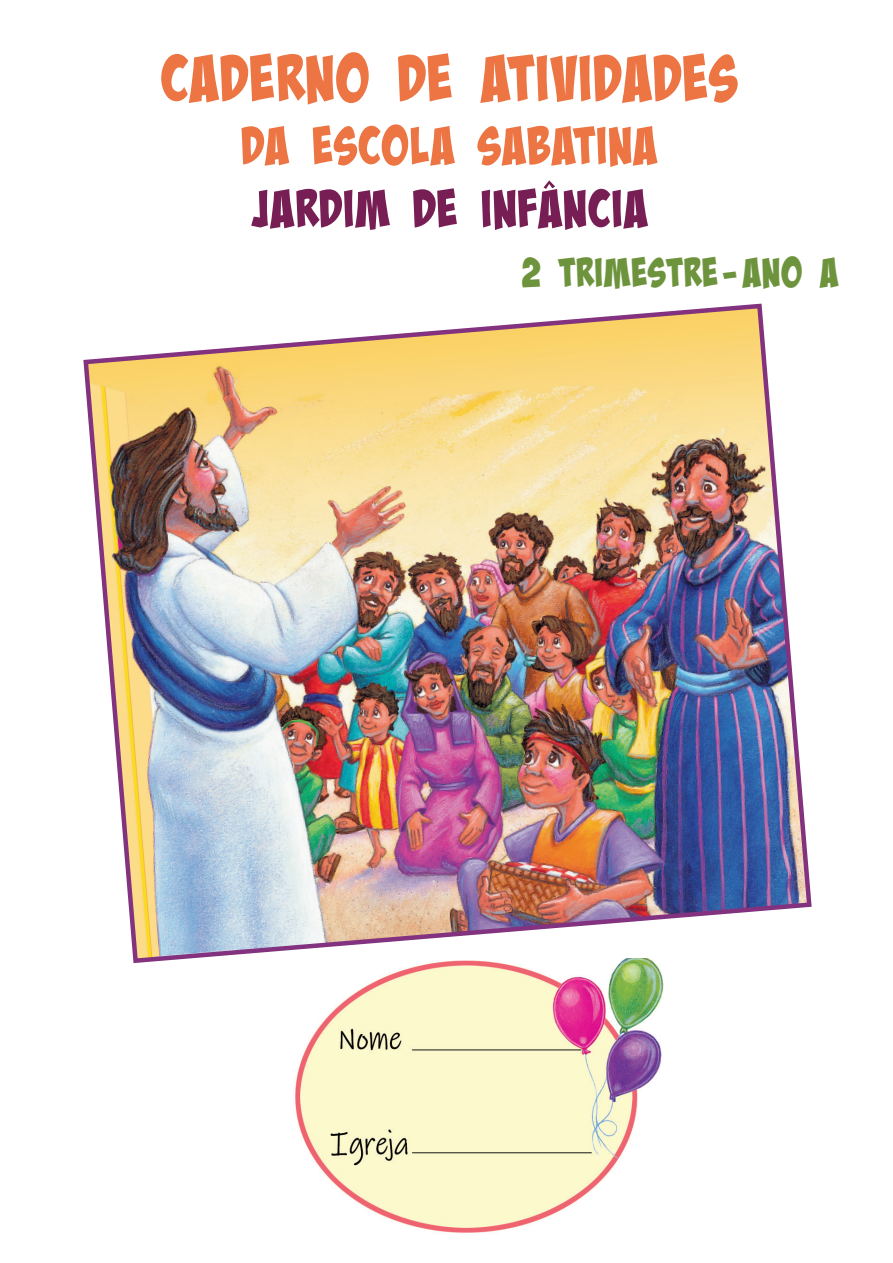
<style>
.page{position:relative;width:893px;height:1263px;background:#fff}
.page>*{position:absolute;margin:0;border:0;box-sizing:border-box;transform-origin:0 0}
.t1{font:64.5px "Bada Boom Pro BB";color:#ed7443}
.t2{font:52.5px "Bada Boom Pro BB";color:#ed7443}
.t3{font:52.5px "Bada Boom Pro BB";color:#771e54}
.t4{font:40.5px "Bada Boom Pro BB";color:#6d943d}
</style>
<div class="page">
<img style="left:83px;top:303px;width:729px;height:661px">
<img style="left:263px;top:958px;width:421px;height:275px">
<p class="t1" style="left:160px;top:41px;width:580px">CADERNO DE ATIVIDADES</p>
<p class="t2" style="left:241px;top:115px;width:418px">DA ESCOLA SABATINA</p>
<p class="t3" style="left:250px;top:178px;width:399px">JARDIM DE INFÂNCIA</p>
<p class="t4" style="left:521px;top:249px;width:319px">2 TRIMESTRE- ANO A</p>
</div>
